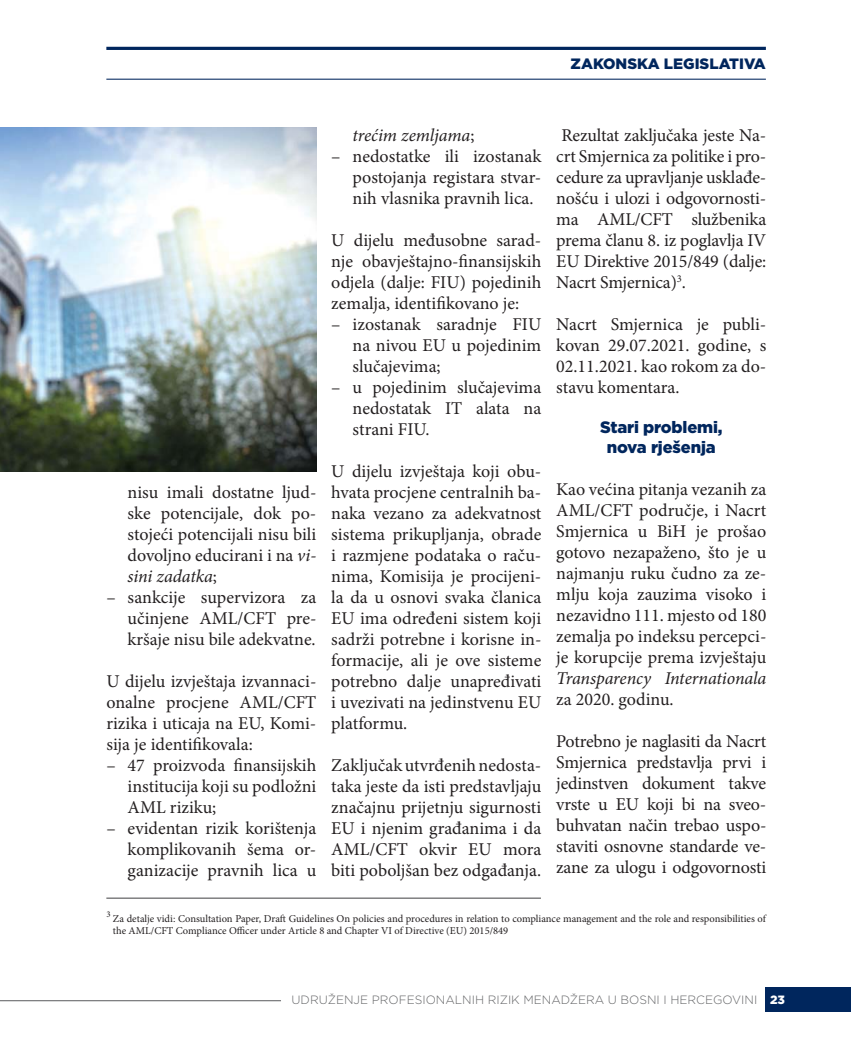
<style>
.page{position:relative;width:851px;height:1063px;background:#fff}
.page>*{position:absolute;margin:0;border:0;box-sizing:border-box;transform-origin:0 0}
.t1{font:18px/21px "Minion Pro";color:#231f20;text-align:justify}
.t2{font:italic 18px "Minion Pro";letter-spacing:-.01em;color:#231f20}
.t3{font:900 16.5px/19.8px "Gotham";letter-spacing:-.01em;color:#00265d;text-align:center}
.t4{font:900 15px "Gotham";color:#00265d}
.t5{font:300 12px "Gotham";color:#636466}
.t6{font:900 12px "Gotham";color:#fff}
.t7{font:10.5px/12px "Minion Pro";color:#231f20}
.t8{font:8.7px "Minion Pro";color:#231f20}
.s1{font-style:italic}
.s2{font-style:normal}
</style>
<div class="page">
<div style="left:765px;top:987px;width:85px;height:24px;background:#00265d"></div>
<hr style="left:106px;top:47px;width:659px;height:3px;background:#00265d">
<hr style="left:106px;top:79px;width:659px;height:1px;background:#00265d">
<hr style="left:0;top:1000px;width:281px;height:1px;background:#636466">
<img style="left:0;top:128px;width:316px;height:344px">
<hr style="left:106px;top:898px;width:435px;height:1px;background:#404041">
<p class="t4" style="left:570px;top:58px;width:197px">ZAKONSKA LEGISLATIVA</p>
<p class="t1" style="left:128px;top:483px;width:190px">nisu imali dostatne ljud&shy;ske potencijale, dok po&shy;stojeći potencijali nisu bili dovoljno educirani i na <span class="s1">vi&shy;sini zadatka</span>;</p>
<p class="t1" style="left:128px;top:588px;width:190px;text-indent:-21px">– sankcije supervizora za učinjene AML/CFT pre&shy;kršaje nisu bile adekvatne.</p>
<p class="t1" style="left:106px;top:672px;width:211px">U dijelu izvještaja izvannaci&shy;onalne procjene AML/CFT rizika i uticaja na EU, Komi&shy;sija je identifikovala:</p>
<p class="t1" style="left:128px;top:756px;width:190px;text-indent:-21px">– 47 proizvoda finansijskih institucija koji su podložni AML riziku;</p>
<p class="t1" style="left:128px;top:819px;width:190px;text-indent:-21px">– evidentan rizik korištenja komplikovanih šema or&shy;ganizacije pravnih lica u</p>
<p class="t2" style="left:352px;top:128px;width:123px">trećim zemljama<span class="s2">;</span></p>
<p class="t1" style="left:352px;top:147px;width:190px;text-indent:-21px">– nedostatke ili izostanak postojanja registara stvar&shy;nih vlasnika pravnih lica.</p>
<p class="t1" style="left:331px;top:231px;width:211px">U dijelu međusobne sarad&shy;nje obavještajno-finansijskih odjela (dalje: FIU) pojedinih zemalja, identifikovano je:</p>
<p class="t1" style="left:352px;top:315px;width:190px;text-indent:-21px">– izostanak saradnje FIU na nivou EU u pojedinim slučajevima;</p>
<p class="t1" style="left:352px;top:378px;width:190px;text-indent:-21px">– u pojedinim slučajevima nedostatak IT alata na strani FIU.</p>
<p class="t1" style="left:331px;top:462px;width:211px">U dijelu izvještaja koji obu&shy;hvata procjene centralnih ba&shy;naka vezano za adekvatnost sistema prikupljanja, obrade i razmjene podataka o raču&shy;nima, Komisija je procijeni&shy;la da u osnovi svaka članica EU ima određeni sistem koji sadrži potrebne i korisne in&shy;formacije, ali je ove sisteme potrebno dalje unapređivati i uvezivati na jedinstvenu EU platformu.</p>
<p class="t1" style="left:331px;top:756px;width:211px">Zaključak utvrđenih nedosta&shy;taka jeste da isti predstavljaju značajnu prijetnju sigurnosti EU i njenim građanima i da AML/CFT okvir EU mora biti poboljšan bez odgađanja.</p>
<p class="t1" style="left:556px;top:126px;width:211px">Rezultat zaključaka jeste Na&shy;crt Smjernica za politike i pro&shy;cedure za upravljanje usklađe&shy;nošću i ulozi i odgovornosti&shy;ma AML/CFT službenika prema članu 8. iz poglavlja IV EU Direktive 2015/849 (dalje:<br>Nacrt Smjernica)<sup>3</sup>.</p>
<p class="t1" style="left:556px;top:315px;width:211px">Nacrt Smjernica je publi&shy;kovan 29.07.2021. godine, s 02.11.2021. kao rokom za do&shy;stavu komentara.</p>
<p class="t3" style="left:600px;top:419px;width:124px">Stari problemi, nova rješenja</p>
<p class="t1" style="left:556px;top:481px;width:212px">Kao većina pitanja vezanih za AML/CFT područje, i Nacrt Smjernica u BiH je prošao gotovo nezapaženo, što je u najmanju ruku čudno za ze&shy;mlju koja zauzima visoko i nezavidno 111. mjesto od 180 zemalja po indeksu percepci&shy;je korupcije prema izvještaju</p>
<p class="t2" style="left:556px;top:671px;width:211px">Transparency Internationala</p>
<p class="t1" style="left:556px;top:691px;width:119px">za 2020. godinu.</p>
<p class="t1" style="left:556px;top:733px;width:211px">Potrebno je naglasiti da Nacrt Smjernica predstavlja prvi i jedinstven dokument takve vrste u EU koji bi na sveo&shy;buhvatan način trebao uspo&shy;staviti osnovne standarde ve&shy;zane za ulogu i odgovornosti</p>
<p class="t8" style="left:106px;top:910px;width:6px">3</p>
<p class="t7" style="left:113px;top:913px;width:654px">Za detalje vidi: Consultation Paper, Draft Guidelines On policies and procedures in relation to compliance management and the role and responsibilities of the AML/CFT Compliance Officer under Article 8 and Chapter VI of Directive (EU) 2015/849</p>
<p class="t5" style="left:291px;top:996px;width:467px">UDRUŽENJE PROFESIONALNIH RIZIK MENADŽERA U BOSNI I HERCEGOVINI</p>
<p class="t6" style="left:770px;top:995px;width:16px">23</p>
</div>
